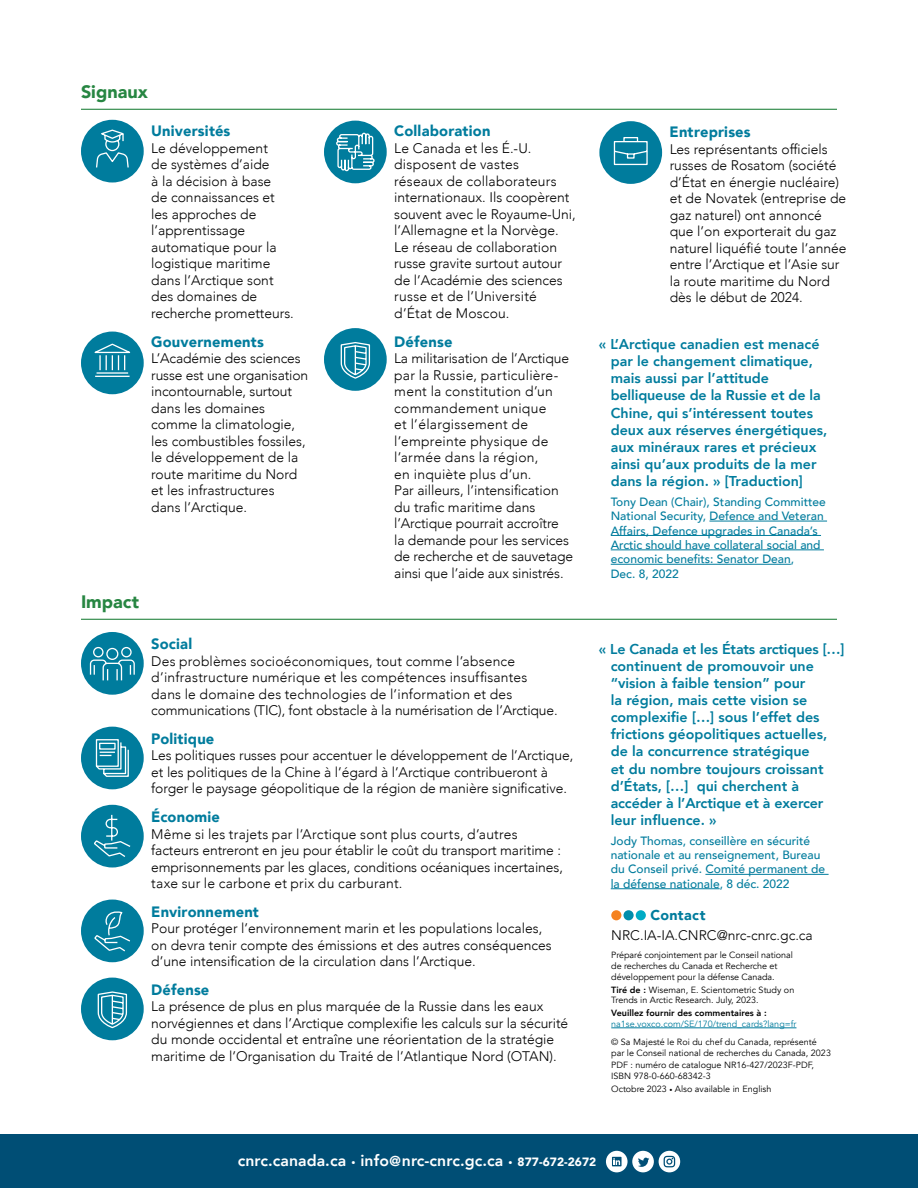
<style>
.page{position:relative;width:918px;height:1188px;background:#fff}
.page>*{position:absolute;margin:0;border:0;box-sizing:border-box;transform-origin:0 0}
.head_01_f{font:900 18px "Avenir";color:#278642}
.t1{font:800 15.75px "Avenir";letter-spacing:.005em;color:#fff}
.head_02_f{font:900 15px "Avenir";letter-spacing:.015em;color:#007c9d}
.quote_f{font:800 14.25px/17.1px "Avenir";color:#007c9d}
.contact_head_f{font:900 14.25px "Avenir";letter-spacing:.025em;color:#007c9d}
.body_f{font:300 13.8px/16.5px "Avenir";color:#000}
.quote_author_f{font:500 12px/14.4px "Avenir";color:#007c9d}
.ISBN_f{font:9px/10.8px "Avenir";color:#000}
.ISBN_head_f{font:9px/10.8px "Avenir";color:#000}
.ISBN_f-2{font:9px "Avenir";color:#007c9d}
.ISBN_head_f-2{font:800 9px "Avenir";color:#000}
.s1{font-weight:800}
.s2{font-size:6px}
.s3{font-weight:900}
.s4{font-size:14.25px}
.s5{font-weight:900;font-size:12px}
</style>
<div class="page">
<div style="left:0;top:1134px;width:918px;height:54px;background:#004e75"></div>
<svg style="left:606px;top:1151px;width:74px;height:21px"></svg>
<hr style="left:611px;top:1028px;width:185px;height:1px;background:#007c9d">
<div style="left:611px;top:910px;width:10px;height:10px;background:#f58220;border-radius:50%"></div>
<div style="left:624px;top:910px;width:10px;height:10px;background:#008dab;border-radius:50%"></div>
<div style="left:636px;top:910px;width:10px;height:10px;background:#00abc5;border-radius:50%"></div>
<div style="left:81px;top:632px;width:63px;height:63px;background:#007c9d;border-radius:50%"></div>
<svg style="left:89px;top:646px;width:46px;height:35px"></svg>
<div style="left:81px;top:727px;width:63px;height:62px;background:#007c9d;border-radius:50%"></div>
<svg style="left:95px;top:739px;width:34px;height:38px"></svg>
<div style="left:81px;top:805px;width:63px;height:62px;background:#007c9d;border-radius:50%"></div>
<svg style="left:94px;top:814px;width:37px;height:43px"></svg>
<div style="left:81px;top:900px;width:63px;height:62px;background:#007c9d;border-radius:50%"></div>
<svg style="left:94px;top:911px;width:36px;height:41px"></svg>
<div style="left:81px;top:978px;width:63px;height:62px;background:#007c9d;border-radius:50%"></div>
<svg style="left:97px;top:991px;width:31px;height:38px"></svg>
<div style="left:81px;top:120px;width:63px;height:62px;background:#007c9d;border-radius:50%"></div>
<svg style="left:96px;top:129px;width:33px;height:39px"></svg>
<div style="left:81px;top:332px;width:63px;height:62px;background:#007c9d;border-radius:50%"></div>
<svg style="left:94px;top:343px;width:37px;height:34px"></svg>
<div style="left:324px;top:121px;width:63px;height:62px;background:#007c9d;border-radius:50%"></div>
<svg style="left:336px;top:132px;width:39px;height:40px"></svg>
<div style="left:324px;top:328px;width:63px;height:63px;background:#007c9d;border-radius:50%"></div>
<svg style="left:340px;top:342px;width:31px;height:37px"></svg>
<div style="left:599px;top:121px;width:63px;height:63px;background:#007c9d;border-radius:50%"></div>
<svg style="left:613px;top:137px;width:35px;height:29px"></svg>
<hr style="left:81px;top:109px;width:756px;height:1px;background:#278642">
<hr style="left:81px;top:619px;width:756px;height:1px;background:#278642">
<hr style="left:709px;top:521px;width:118px;height:1px;background:#007c9d">
<hr style="left:611px;top:535px;width:210px;height:1px;background:#007c9d">
<hr style="left:611px;top:550px;width:213px;height:1px;background:#007c9d">
<hr style="left:611px;top:564px;width:180px;height:1px;background:#007c9d">
<hr style="left:705px;top:874px;width:124px;height:1px;background:#007c9d">
<hr style="left:611px;top:888px;width:109px;height:1px;background:#007c9d">
<p class="head_01_f" style="left:81px;top:76px;width:68px">Signaux</p>
<p class="head_02_f" style="left:151px;top:118px;width:81px">Universités</p>
<p class="body_f" style="left:151px;top:140px;width:144px">Le développement<br>de systèmes d’aide<br>à la décision à base<br>de connaissances et les approches de l’apprentissage automatique pour la logistique maritime dans l’Arctique sont des domaines de recherche prometteurs.</p>
<p class="head_02_f" style="left:151px;top:329px;width:114px">Gouvernements</p>
<p class="body_f" style="left:151px;top:350px;width:158px">L’Académie des sciences russe est une organisation incontournable, surtout dans les domaines comme la climatologie, les combustibles fossiles, le développement de la route maritime du Nord et les infrastructures<br>dans l’Arctique.</p>
<p class="head_01_f" style="left:81px;top:586px;width:59px">Impact</p>
<p class="head_02_f" style="left:394px;top:118px;width:98px">Collaboration</p>
<p class="body_f" style="left:394px;top:140px;width:183px">Le Canada et les É.-U. disposent de vastes<br>réseaux de collaborateurs internationaux. Ils coopèrent souvent avec le Royaume-Uni, l’Allemagne et la Norvège.<br>Le réseau de collaboration russe gravite surtout autour de l’Académie des sciences russe et de l’Université d’État de Moscou.</p>
<p class="head_02_f" style="left:394px;top:329px;width:60px">Défense</p>
<p class="body_f" style="left:394px;top:350px;width:181px">La militarisation de l’Arctique par la Russie, particulière&shy;ment la constitution d’un commandement unique<br>et l’élargissement de l’empreinte physique de l’armée dans la région,<br>en inquiète plus d’un.<br>Par ailleurs, l’intensification du trafic maritime dans l’Arctique pourrait accroître<br>la demande pour les services de recherche et de sauvetage ainsi que l’aide aux sinistrés.</p>
<p class="head_02_f" style="left:151px;top:631px;width:42px">Social</p>
<p class="body_f" style="left:151px;top:653px;width:408px">Des problèmes socioéconomiques, tout comme l’absence d’infrastructure numérique et les compétences insuffisantes dans le domaine des technologies de l’information et des communications (TIC), font obstacle à la numérisation de l’Arctique.</p>
<p class="head_02_f" style="left:151px;top:726px;width:65px">Politique</p>
<p class="body_f" style="left:151px;top:747px;width:424px">Les politiques russes pour accentuer le développement de l’Arctique, et les politiques de la Chine à l’égard à l’Arctique contribueront à forger le paysage géopolitique de la région de manière significative.</p>
<p class="head_02_f" style="left:151px;top:804px;width:70px">Économie</p>
<p class="body_f" style="left:151px;top:826px;width:413px">Même si les trajets par l’Arctique sont plus courts, d’autres facteurs entreront en jeu pour établir le coût du transport maritime : emprisonnements par les glaces, conditions océaniques incertaines, taxe sur le carbone et prix du carburant.</p>
<p class="head_02_f" style="left:151px;top:899px;width:109px">Environnement</p>
<p class="body_f" style="left:151px;top:920px;width:402px">Pour protéger l’environnement marin et les populations locales, on devra tenir compte des émissions et des autres conséquences d’une intensification de la circulation dans l’Arctique.</p>
<p class="head_02_f" style="left:151px;top:977px;width:60px">Défense</p>
<p class="body_f" style="left:151px;top:998px;width:419px">La présence de plus en plus marquée de la Russie dans les eaux norvégiennes et dans l’Arctique complexifie les calculs sur la sécurité du monde occidental et entraîne une réorientation de la stratégie maritime de l’Organisation du Traité de l’Atlantique Nord (OTAN).</p>
<p class="head_02_f" style="left:670px;top:119px;width:83px">Entreprises</p>
<p class="body_f" style="left:670px;top:141px;width:178px">Les représentants officiels russes de Rosatom (société d’État en énergie nucléaire) et de Novatek (entreprise de gaz naturel) ont annoncé que l’on exporterait du gaz naturel liquéfié toute l’année entre l’Arctique et l’Asie sur la route maritime du Nord dès le début de 2024.</p>
<p class="quote_f" style="left:611px;top:336px;width:218px;text-indent:-12px">« L’Arctique canadien est menacé par le changement climatique, mais aussi par l’attitude belliqueuse de la Russie et de la<br>Chine, qui s’intéressent toutes deux aux réserves énergétiques, aux minéraux rares et précieux ainsi qu’aux produits de la mer dans la région. » [Traduction]</p>
<p class="quote_author_f" style="left:611px;top:494px;width:217px">Tony Dean (Chair), Standing Committee National Security, Defence and Veteran Affairs, Defence upgrades in Canada’s Arctic should have collateral social and economic benefits: Senator Dean,<br>Dec. 8, 2022</p>
<p class="quote_f" style="left:611px;top:640px;width:235px;text-indent:-12px">« Le Canada et les États arctiques […] continuent de promouvoir une “vision à faible tension” pour<br>la région, mais cette vision se complexifie […] sous l’effet des frictions géopolitiques actuelles, de la concurrence stratégique<br>et du nombre toujours croissant d’États, […] qui cherchent à accéder à l’Arctique et à exercer leur influence. »</p>
<p class="quote_author_f" style="left:611px;top:833px;width:216px">Jody Thomas, conseillère en sécurité nationale et au renseignement, Bureau du Conseil privé. Comité permanent de la défense nationale, 8 déc. 2022</p>
<p class="contact_head_f" style="left:650px;top:903px;width:57px">Contact</p>
<p class="body_f" style="left:611px;top:928px;width:203px">NRC.IA-IA.CNRC@nrc-cnrc.gc.ca</p>
<p class="ISBN_f" style="left:611px;top:950px;width:183px">Préparé conjointement par le Conseil national de recherches du Canada et Recherche et développement pour la défense Canada.</p>
<p class="ISBN_head_f" style="left:611px;top:984px;width:185px"><span class="s1">Tiré de :</span> Wiseman, E. Scientometric Study on<br>Trends in Arctic Research. July, 2023.</p>
<p class="ISBN_head_f-2" style="left:611px;top:1006px;width:157px">Veuillez fournir des commentaires à :</p>
<p class="ISBN_f-2" style="left:611px;top:1019px;width:187px">na1se.voxco.com/SE/170/trend_cards?lang=fr</p>
<p class="ISBN_f" style="left:611px;top:1036px;width:221px">© Sa Majesté le Roi du chef du Canada, représenté par le Conseil national de recherches du Canada, 2023</p>
<p class="ISBN_f" style="left:611px;top:1060px;width:204px">PDF : numéro de catalogue NR16-427/2023F-PDF,<br>ISBN 978-0-660-68342-3</p>
<p class="ISBN_head_f" style="left:611px;top:1084px;width:162px">Octobre 2023 <span class="s2">•</span> Also available in English</p>
<p class="t1" style="left:238px;top:1149px;width:360px">cnrc.canada.ca <span class="s3">·</span> info<span class="s4">@</span>nrc-cnrc.gc.ca <span class="s3">·</span> <span class="s5">877-672-2672</span></p>
</div>
